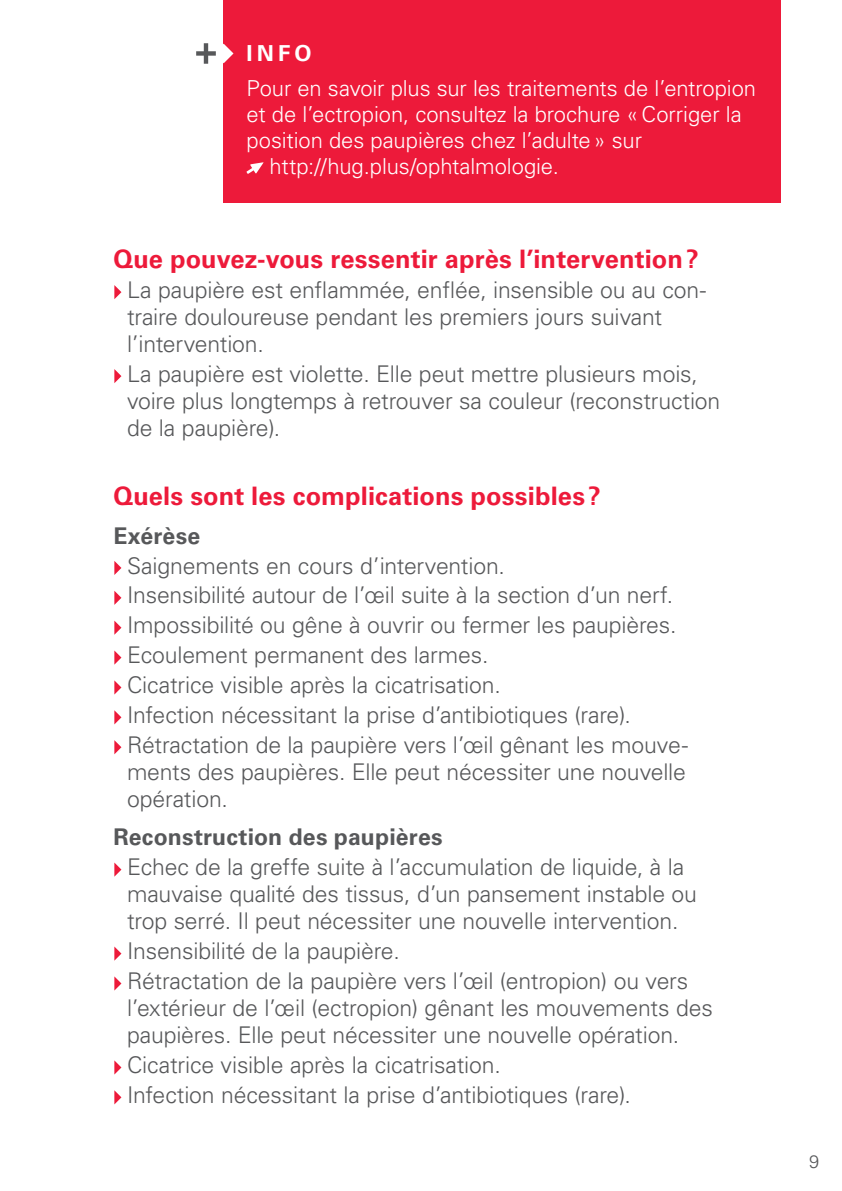
<style>
.page{position:relative;width:842px;height:1191px;background:#fff}
.page>*{position:absolute;margin:0;border:0;box-sizing:border-box;transform-origin:0 0}
.t1{font:700 25.4px "Univers LT Std";letter-spacing:.005em;color:#ed1a3a}
.t2{font:300 23px/27px "Univers LT Std";letter-spacing:-.01em;color:#57585a}
.t3{font:700 23px "Univers LT Std";letter-spacing:.005em;color:#57585a}
.t4{font:300 22px "Univers LT Std";letter-spacing:-.005em;color:#fff}
.t5{font:700 22px "Univers LT Std";color:#fff}
.t6{font:300 18px "Univers LT Std";color:#57585a}
</style>
<div class="page">
<svg style="left:114px;top:285px;width:7px;height:14px"></svg>
<svg style="left:114px;top:369px;width:7px;height:14px"></svg>
<svg style="left:114px;top:561px;width:7px;height:14px"></svg>
<svg style="left:114px;top:591px;width:7px;height:14px"></svg>
<svg style="left:114px;top:620px;width:7px;height:15px"></svg>
<svg style="left:114px;top:650px;width:7px;height:14px"></svg>
<svg style="left:114px;top:680px;width:7px;height:14px"></svg>
<svg style="left:114px;top:710px;width:7px;height:14px"></svg>
<svg style="left:114px;top:740px;width:7px;height:14px"></svg>
<svg style="left:114px;top:862px;width:7px;height:14px"></svg>
<svg style="left:114px;top:946px;width:7px;height:14px"></svg>
<svg style="left:114px;top:976px;width:7px;height:14px"></svg>
<svg style="left:114px;top:1060px;width:7px;height:14px"></svg>
<svg style="left:114px;top:1090px;width:7px;height:14px"></svg>
<div style="left:224px;top:0;width:557px;height:202px;background:#ed1a3a"></div>
<svg style="left:246px;top:162px;width:18px;height:12px"></svg>
<svg style="left:196px;top:43px;width:37px;height:21px"></svg>
<p class="t5" style="left:247px;top:41px;width:66px">INFO</p>
<p class="t4" style="left:247px;top:75px;width:511px">Pour en savoir plus sur les traitements de l’entropion</p>
<p class="t4" style="left:247px;top:101px;width:497px">et de l’ectropion, consultez la brochure «Corriger la</p>
<p class="t4" style="left:247px;top:127px;width:397px">position des paupières chez l’adulte» sur</p>
<p class="t4" style="left:270px;top:153px;width:291px">http://hug.plus/ophtalmologie.</p>
<p class="t1" style="left:113px;top:244px;width:587px">Que pouvez-vous ressentir après l’intervention?</p>
<p class="t2" style="left:127px;top:276px;width:581px">La paupière est enflammée, enflée, insensible ou au con&shy;traire douloureuse pendant les premiers jours suivant l’intervention.</p>
<p class="t2" style="left:127px;top:360px;width:595px">La paupière est violette. Elle peut mettre plusieurs mois, voire plus longtemps à retrouver sa couleur (reconstruction de la paupière).</p>
<p class="t1" style="left:113px;top:481px;width:489px">Quels sont les complications possibles ?</p>
<p class="t3" style="left:113px;top:522px;width:88px">Exérèse</p>
<p class="t2" style="left:127px;top:550px;width:562px;line-height:29.8px">Saignements en cours d’intervention.<br>Insensibilité autour de l’œil suite à la section d’un nerf.<br>Impossibilité ou gêne à ouvrir ou fermer les paupières.<br>Ecoulement permanent des larmes.<br>Cicatrice visible après la cicatrisation.<br>Infection nécessitant la prise d’antibiotiques (rare).<br>Rétractation de la paupière vers l’œil gênant les mouve-</p>
<p class="t2" style="left:127px;top:758px;width:560px">ments des paupières. Elle peut nécessiter une nouvelle opération.</p>
<p class="t3" style="left:113px;top:824px;width:331px">Reconstruction des paupières</p>
<p class="t2" style="left:127px;top:853px;width:571px">Echec de la greffe suite à l’accumulation de liquide, à la mauvaise qualité des tissus, d’un pansement instable ou trop serré. Il peut nécessiter une nouvelle intervention.</p>
<p class="t2" style="left:127px;top:936px;width:563px;line-height:29.8px">Insensibilité de la paupière.<br>Rétractation de la paupière vers l’œil (entropion) ou vers</p>
<p class="t2" style="left:127px;top:994px;width:587px">l’extérieur de l’œil (ectropion) gênant les mouvements des paupières. Elle peut nécessiter une nouvelle opération.</p>
<p class="t2" style="left:127px;top:1050px;width:505px;line-height:29.8px">Cicatrice visible après la cicatrisation.<br>Infection nécessitant la prise d’antibiotiques (rare).</p>
<p class="t6" style="left:809px;top:1151px;width:12px">9</p>
</div>
